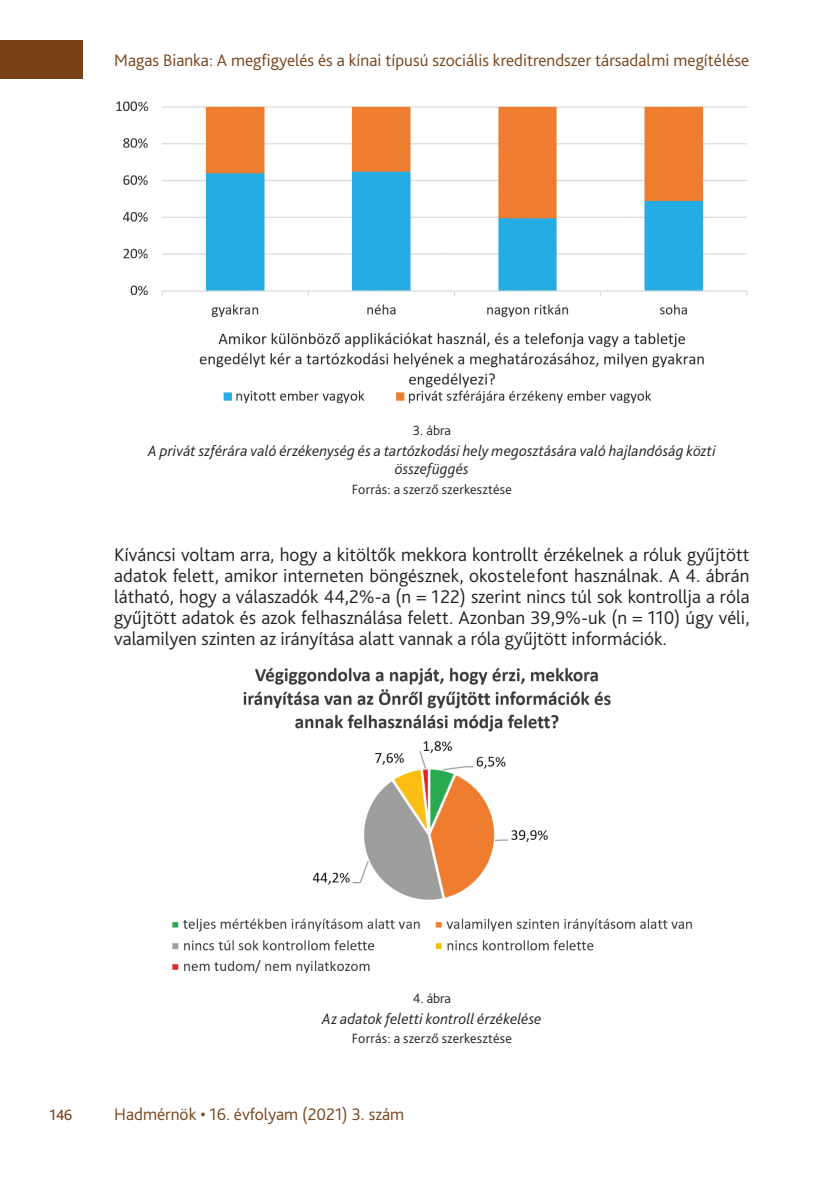
<style>
.page{position:relative;width:834px;height:1181px;background:#fff}
.page>*{position:absolute;margin:0;border:0;box-sizing:border-box;transform-origin:0 0}
._3_1_első_bekezdés{font:300 19.25px/21px "Bliss Pro";color:#231f20;text-align:justify}
.t1{font:300 19.25px "Bliss Pro";color:#784118}
.t2{font:300 17.5px "Bliss Pro";color:#784118}
._8_Ábra__képalárás{font:italic 300 15.75px/17.5px "Bliss Pro";letter-spacing:.01em;color:#231f20;text-align:center}
._8_ábra_forrás{font:300 14px "Bliss Pro";letter-spacing:.015em;color:#231f20}
._8_Ábra_Száma{font:300 14px "Bliss Pro";color:#231f20}
</style>
<div class="page">
<div style="left:0;top:41px;width:83px;height:38px;background:#784118"></div>
<img style="left:116px;top:101px;width:632px;height:303px">
<img style="left:172px;top:667px;width:520px;height:307px">
<p class="t2" style="left:114px;top:49px;width:636px">Magas Bianka: A megfigyelés és a kínai típusú szociális kreditrendszer társadalmi megítélése</p>
<p class="_8_Ábra_Száma" style="left:413px;top:422px;width:39px">3. ábra</p>
<p class="_8_Ábra__képalárás" style="left:148px;top:442px;width:569px">A privát szférára való érzékenység és a tartózkodási hely megosztására való hajlandóság közti összefüggés</p>
<p class="_8_ábra_forrás" style="left:352px;top:480px;width:161px">Forrás: a szerző szerkesztése</p>
<p class="_3_1_első_bekezdés" style="left:114px;top:544px;width:636px">Kíváncsi voltam arra, hogy a kitöltők mekkora kontrollt érzékelnek a róluk gyűjtött adatok felett, amikor interneten böngésznek, okostelefont használnak. A -4. ábrán látható, hogy a válaszadók 44,2%-a (n = 122) szerint nincs túl sok kontrollja a róla gyűjtött adatok és azok felhasználása felett. Azonban 39,9%-uk (n = 110) úgy véli, valamilyen szinten az irányítása alatt vannak a róla gyűjtött információk.</p>
<p class="_8_Ábra_Száma" style="left:412px;top:989px;width:40px">4. ábra</p>
<p class="_8_Ábra__képalárás" style="left:322px;top:1009px;width:221px">Az adatok feletti kontroll érzékelése</p>
<p class="_8_ábra_forrás" style="left:352px;top:1030px;width:161px">Forrás: a szerző szerkesztése</p>
<p class="t1" style="left:50px;top:1102px;width:24px">146</p>
<p class="t2" style="left:114px;top:1103px;width:291px">Hadmérnök • 16. évfolyam (2021) 3. szám</p>
</div>
